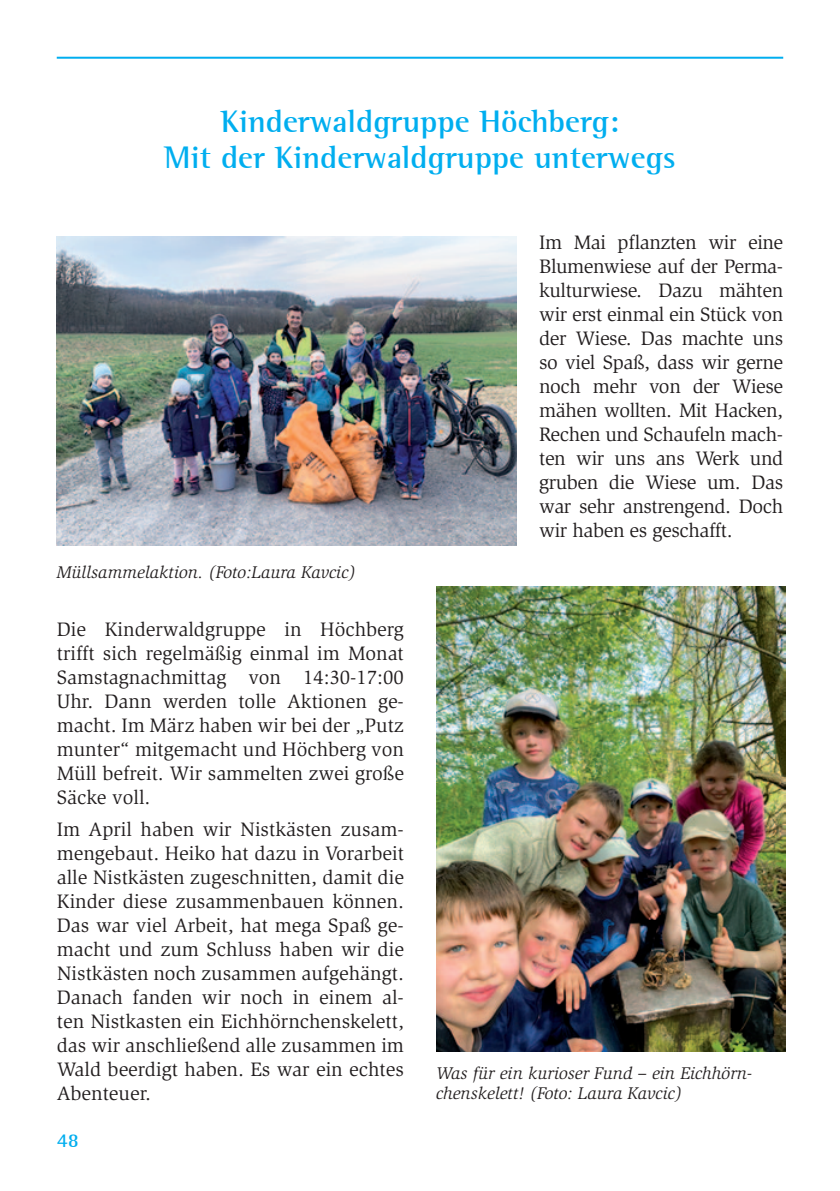
<style>
.page{position:relative;width:840px;height:1191px;background:#fff}
.page>*{position:absolute;margin:0;border:0;box-sizing:border-box;transform-origin:0 0}
.t1{font:700 32px/36px "Rotis Semi Serif";color:#00aeef;text-align:center}
.t2{font:20px/24px "Slimbach LT";color:#231f20;text-align:justify}
.t3{font:700 20px "Rotis Semi Serif";color:#00aeef}
.t4{font:italic 17.4px/19.6px "Slimbach LT";color:#231f20}
</style>
<div class="page">
<hr style="left:57px;top:57px;width:725px;height:2px;background:#00aeef">
<img style="left:57px;top:236px;width:459px;height:310px">
<img style="left:436px;top:586px;width:348px;height:465px">
<h1 class="t1" style="left:164px;top:103px;width:513px">Kinderwaldgruppe Höchberg:<br>Mit der Kinderwaldgruppe unterwegs</h1>
<p class="t4" style="left:57px;top:562px;width:300px">Müllsammelaktion. (Foto:Laura Kavcic)</p>
<p class="t2" style="left:57px;top:617px;width:348px">Die Kinderwaldgruppe in Höchberg trifft sich regelmäßig einmal im Monat Samstagnachmittag von 14:30-17:00<br>Uhr. Dann werden tolle Aktionen ge&shy;macht. Im März haben wir bei der „Putz munter“ mitgemacht und Höchberg von Müll befreit. Wir sammelten zwei große Säcke voll.</p>
<p class="t2" style="left:57px;top:817px;width:348px">Im April haben wir Nistkästen zusam&shy;mengebaut. Heiko hat dazu in Vorarbeit alle Nistkästen zugeschnitten, damit die Kinder diese zusammenbauen können.<br>Das war viel Arbeit, hat mega Spaß ge&shy;macht und zum Schluss haben wir die Nistkästen noch zusammen aufgehängt.<br>Danach fanden wir noch in einem al&shy;ten Nistkasten ein Eichhörnchenskelett, das wir anschließend alle zusammen im Wald beerdigt haben. Es war ein echtes Abenteuer.</p>
<p class="t3" style="left:57px;top:1128px;width:24px">48</p>
<p class="t2" style="left:539px;top:231px;width:245px">Im Mai pflanzten wir eine Blumenwiese auf der Perma&shy;kulturwiese. Dazu mähten wir erst einmal ein Stück von der Wiese. Das machte uns so viel Spaß, dass wir gerne noch mehr von der Wiese mähen wollten. Mit Hacken, Rechen und Schaufeln mach&shy;ten wir uns ans Werk und gruben die Wiese um. Das war sehr anstrengend. Doch wir haben es geschafft.</p>
<p class="t4" style="left:436px;top:1063px;width:317px">Was für ein kurioser Fund – ein Eichhörn&shy;chenskelett! (Foto: Laura Kavcic)</p>
</div>
